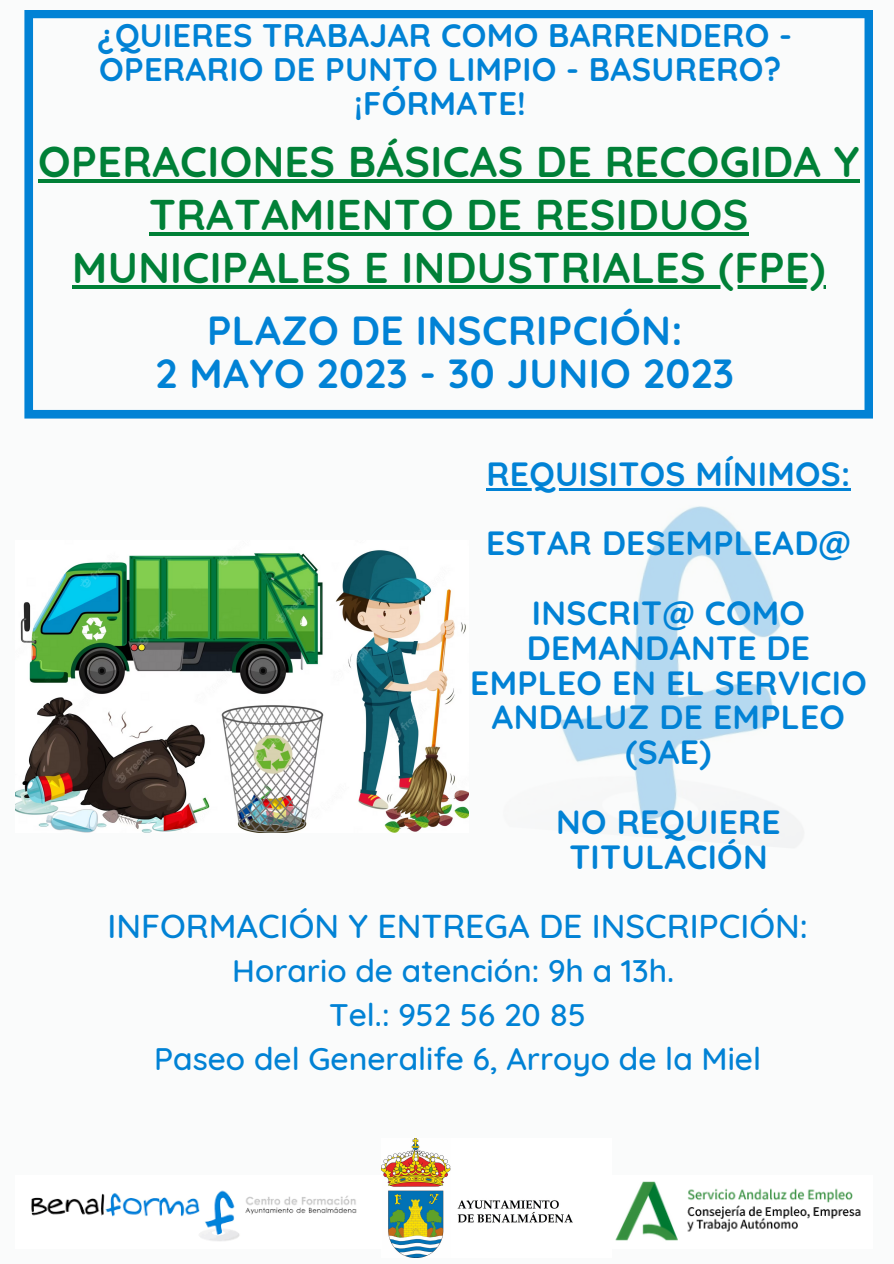
<style>
.page{position:relative;width:894px;height:1264px;background:#fff}
.page>*{position:absolute;margin:0;border:0;box-sizing:border-box;transform-origin:0 0}
.t1{font:700 42.9px/53.2px "Quicksand";letter-spacing:.01em;color:#008037;text-align:center}
.t2{font:700 40.5px/42.8px "Quicksand";letter-spacing:.01em;color:#0182d5;text-align:center}
.t3{font:500 33.75px "Quicksand";color:#0182d5}
.t4{font:700 33.45px/34.8px "Quicksand";letter-spacing:.01em;color:#0182d5;text-align:center}
.t5{font:700 32.55px/33.8px "Quicksand";letter-spacing:.01em;color:#0182d5;text-align:center}
.t6{font:500 31.8px/44px "Quicksand";color:#0182d5;text-align:center}
</style>
<div class="page">
<div style="left:0;top:0;width:893px;height:1263px;background:#fafbfb"></div>
<img style="left:559px;top:506px;width:222px;height:315px">
<svg style="left:24px;top:10px;width:848px;height:408px"></svg>
<img style="left:382px;top:1138px;width:191px;height:118px">
<img style="left:31px;top:1190px;width:326px;height:51px">
<img style="left:615px;top:1181px;width:246px;height:60px">
<img style="left:15px;top:550px;width:453px;height:282px">
<hr style="left:38px;top:179px;width:821px;height:3px;background:#008037">
<hr style="left:149px;top:232px;width:599px;height:3px;background:#008037">
<hr style="left:72px;top:285px;width:634px;height:4px;background:#008037">
<svg style="left:706px;top:285px;width:119px;height:4px"></svg>
<hr style="left:486px;top:488px;width:364px;height:2px;background:#0182d5">
<p class="t5" style="left:98px;top:18px;width:695px">¿QUIERES TRABAJAR COMO BARRENDERO -<br>OPERARIO DE PUNTO LIMPIO - BASURERO? ¡FÓRMATE!</p>
<p class="t1" style="left:38px;top:134px;width:822px">OPERACIONES BÁSICAS DE RECOGIDA Y<br>TRATAMIENTO DE RESIDUOS<br>MUNICIPALES E INDUSTRIALES (FPE)</p>
<p class="t2" style="left:155px;top:308px;width:579px">PLAZO DE INSCRIPCIÓN:<br>2 MAYO 2023 - 30 JUNIO 2023</p>
<p class="t4" style="left:486px;top:438px;width:366px;line-height:69.6px">REQUISITOS MÍNIMOS:<br>ESTAR DESEMPLEAD@<br>INSCRIT@ COMO</p>
<p class="t4" style="left:470px;top:629px;width:398px">DEMANDANTE DE<br>EMPLEO EN EL SERVICIO<br>ANDALUZ DE EMPLEO (SAE)</p>
<p class="t4" style="left:556px;top:803px;width:226px">NO REQUIERE<br>TITULACIÓN</p>
<p class="t3" style="left:107px;top:904px;width:701px">INFORMACIÓN Y ENTREGA DE INSCRIPCIÓN:</p>
<p class="t6" style="left:154px;top:948px;width:608px">Horario de atención: 9h a 13h.<br>Tel.: 952 56 20 85<br>Paseo del Generalife 6, Arroyo de la Miel</p>
</div>
